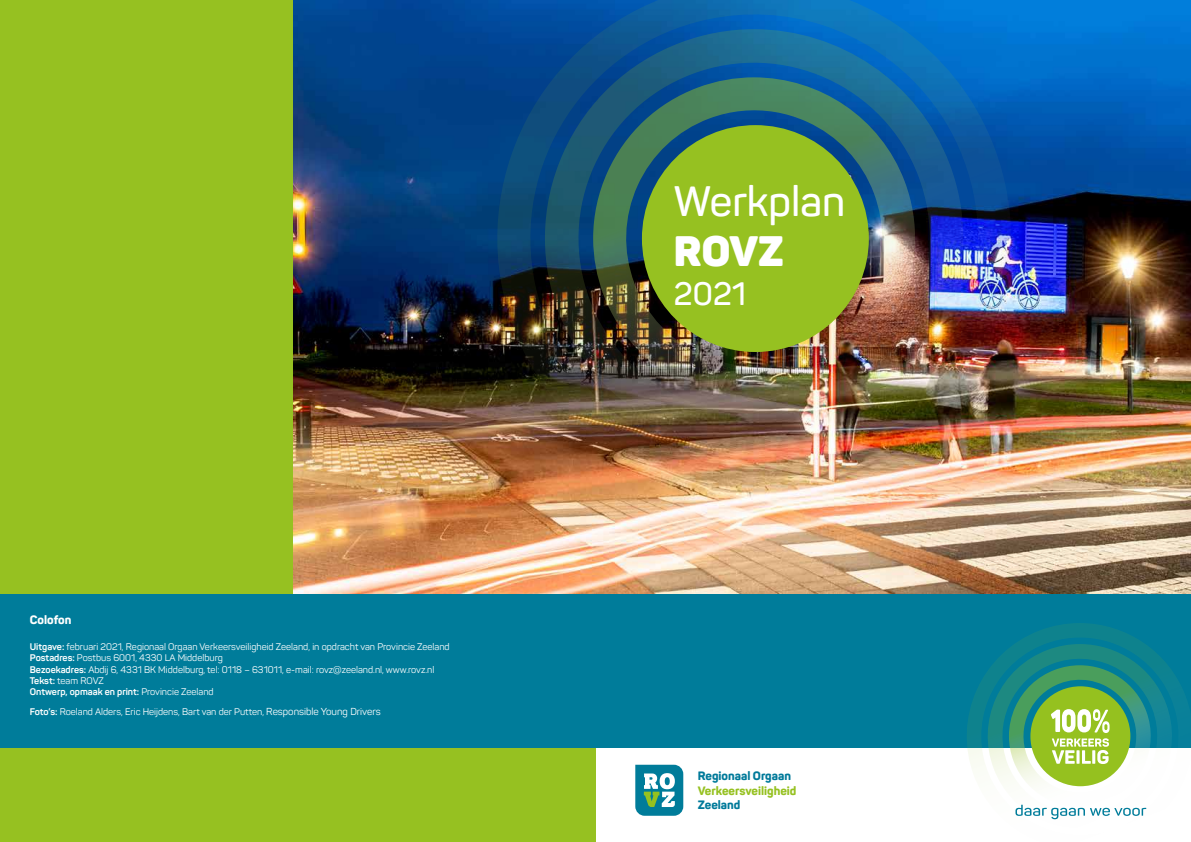
<style>
.page{position:relative;width:1191px;height:842px;background:#fff}
.page>*{position:absolute;margin:0;border:0;box-sizing:border-box;transform-origin:0 0}
.t1{font:600 42px "Panton";color:#fff}
.t2{font:900 42px "Panton";color:#fff}
.t3{font:600 32px "Panton";color:#fff}
.t4{font:800 12px "Panton";color:#007a9a}
.t5{font:800 12px "Panton";color:#96c121}
.t6{font:800 12px "Panton";color:#fff}
.t7{font:9.5px/11.4px "Panton";color:#fff}
.s1{font-weight:700}
.s2{font-size:10px}
</style>
<div class="page">
<div style="left:0;top:0;width:595px;height:842px;background:#96c121"></div>
<div style="left:0;top:594px;width:1191px;height:154px;background:#007c9a"></div>
<svg style="left:967px;top:623px;width:221px;height:147px"></svg>
<svg style="left:987px;top:644px;width:185px;height:176px"></svg>
<svg style="left:635px;top:765px;width:48px;height:51px"></svg>
<img style="left:293px;top:0;width:898px;height:594px">
<img style="left:497px;top:0;width:514px;height:495px">
<div style="left:642px;top:125px;width:227px;height:227px;background:#96c121;border-radius:50%"></div>
<p class="t6" style="left:30px;top:612px;width:43px">Colofon</p>
<p class="t7" style="left:30px;top:641px;width:421px"><span class="s1">Uitgave:</span> februari 2021, Regionaal Orgaan Verkeersveiligheid Zeeland, in opdracht van Provincie Zeeland <span class="s1">Postadres:</span> Postbus 6001, 4330 LA Middelburg<br><span class="s1">Bezoekadres:</span> Abdij 6, 4331 BK Middelburg, tel: 0118 – 631011, e-mail: rovz@zeeland.nl, www.rovz.nl <span class="s1">Tekst:</span> team ROVZ<br><span class="s1">Ontwerp, opmaak en print:</span> Provincie Zeeland</p>
<p class="t7" style="left:30px;top:706px;width:352px"><span class="s1">Foto’s:</span> Roeland Alders, Eric Heijdens, Bart van der Putten, <span class="s2">Responsible Young Drivers</span></p>
<h1 class="t1" style="left:674px;top:175px;width:173px">Werkplan</h1>
<h1 class="t2" style="left:674px;top:224px;width:111px">ROVZ</h1>
<h2 class="t3" style="left:674px;top:274px;width:74px">2021</h2>
<p class="t4" style="left:698px;top:768px;width:95px">Regionaal Orgaan</p>
<p class="t5" style="left:698px;top:783px;width:100px">Verkeersveiligheid</p>
<p class="t4" style="left:698px;top:797px;width:44px">Zeeland</p>
</div>
